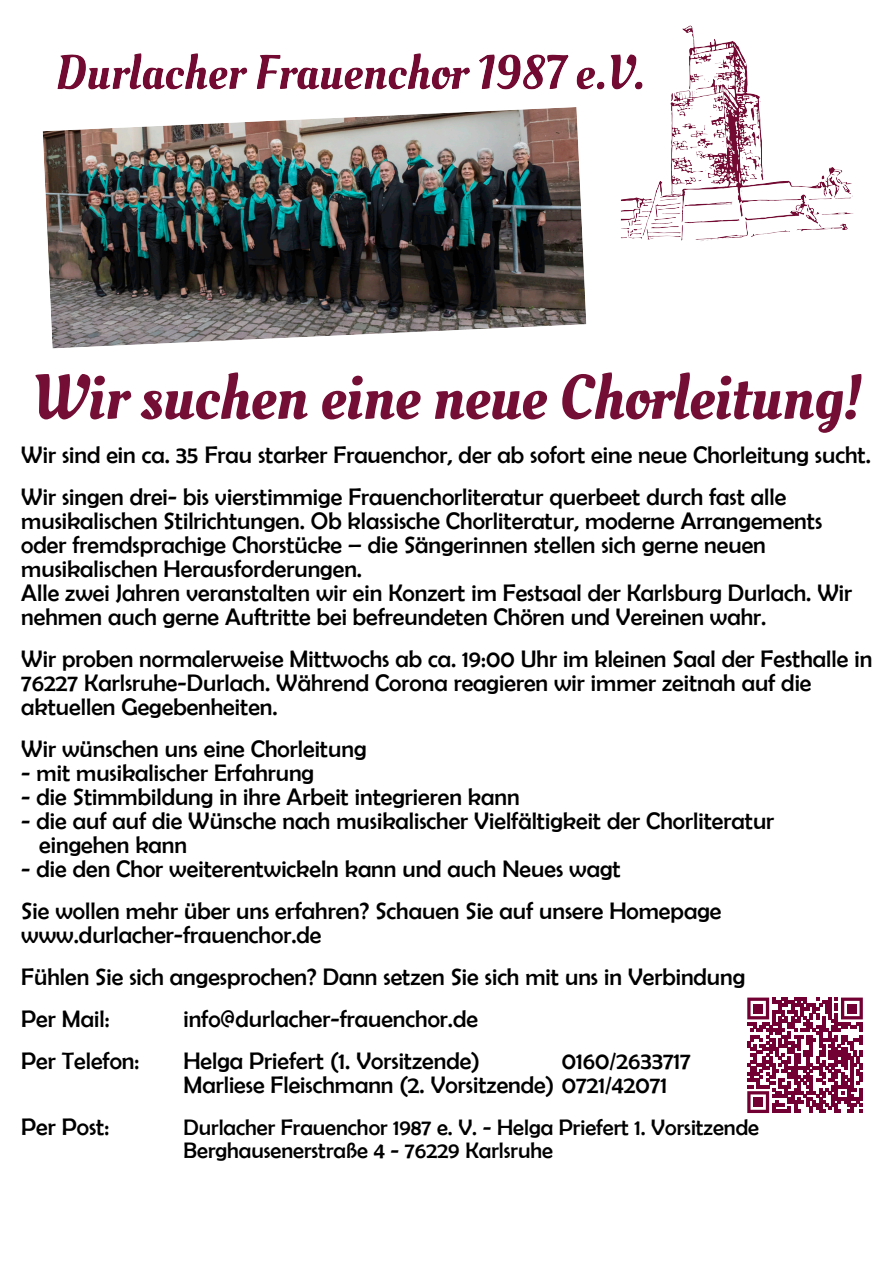
<style>
.page{position:relative;width:894px;height:1263px;background:#fff}
.page>*{position:absolute;margin:0;border:0;box-sizing:border-box;transform-origin:0 0}
.t1{font:63px "Oleo Script";color:#740e34}
.t2{font:24px/24px "Berlin Sans FB";color:#000}
.t3{font:22.5px/22.5px "Berlin Sans FB";color:#000}
</style>
<div class="page">
<img style="left:42px;top:25px;width:812px;height:216px">
<img style="left:43px;top:107px;width:543px;height:241px">
<svg style="left:747px;top:997px;width:115px;height:116px"></svg>
<div style="left:753px;top:1097px;width:9px;height:10px;background:#730033"></div>
<h1 class="t1" style="left:32px;top:355px;width:831px">Wir suchen eine neue Chorleitung!</h1>
<p class="t2" style="left:21px;top:434px;width:850px;line-height:42px">Wir sind ein ca. 35 Frau starker Frauenchor, der ab sofort eine neue Chorleitung sucht.<br>Wir singen drei- bis vierstimmige Frauenchorliteratur querbeet durch fast alle</p>
<p class="t2" style="left:21px;top:509px;width:832px">musikalischen Stilrichtungen. Ob klassische Chorliteratur, moderne Arrangements oder fremdsprachige Chorstücke – die Sängerinnen stellen sich gerne neuen musikalischen Herausforderungen.<br>Alle zwei Jahren veranstalten wir ein Konzert im Festsaal der Karlsburg Durlach. Wir nehmen auch gerne Auftritte bei befreundeten Chören und Vereinen wahr.</p>
<p class="t2" style="left:21px;top:647px;width:852px">Wir proben normalerweise Mittwochs ab ca. 19:00 Uhr im kleinen Saal der Festhalle in<br>76227 Karlsruhe-Durlach. Während Corona reagieren wir immer zeitnah auf die aktuellen Gegebenheiten.</p>
<p class="t2" style="left:21px;top:737px;width:346px">Wir wünschen uns eine Chorleitung</p>
<p class="t2" style="left:21px;top:761px;width:294px">- mit musikalischer Erfahrung</p>
<p class="t2" style="left:21px;top:785px;width:499px">- die Stimmbildung in ihre Arbeit integrieren kann</p>
<p class="t2" style="left:39px;top:809px;width:736px;text-indent:-18px">- die auf auf die Wünsche nach musikalischer Vielfältigkeit der Chorliteratur eingehen kann</p>
<p class="t2" style="left:21px;top:848px;width:701px;line-height:42px">- die den Chor weiterentwickeln kann und auch Neues wagt<br>Sie wollen mehr über uns erfahren? Schauen Sie auf unsere Homepage</p>
<p class="t2" style="left:21px;top:914px;width:725px;line-height:42px">www.durlacher-frauenchor.de<br>Fühlen Sie sich angesprochen? Dann setzen Sie sich mit uns in Verbindung<br>Per Mail:</p>
<p class="t2" style="left:183px;top:1007px;width:296px">info@durlacher-frauenchor.de</p>
<p class="t2" style="left:21px;top:1049px;width:119px">Per Telefon:</p>
<p class="t2" style="left:183px;top:1049px;width:298px">Helga Priefert (1. Vorsitzende)</p>
<p class="t2" style="left:183px;top:1049px;width:509px;text-indent:378px">0160/2633717<br>Marliese Fleischmann (2. Vorsitzende) 0721/42071</p>
<p class="t2" style="left:21px;top:1115px;width:89px">Per Post:</p>
<p class="t3" style="left:183px;top:1116px;width:577px">Durlacher Frauenchor 1987 e. V. - Helga Priefert 1. Vorsitzende<br>Berghausenerstraße 4 - 76229 Karlsruhe</p>
</div>
